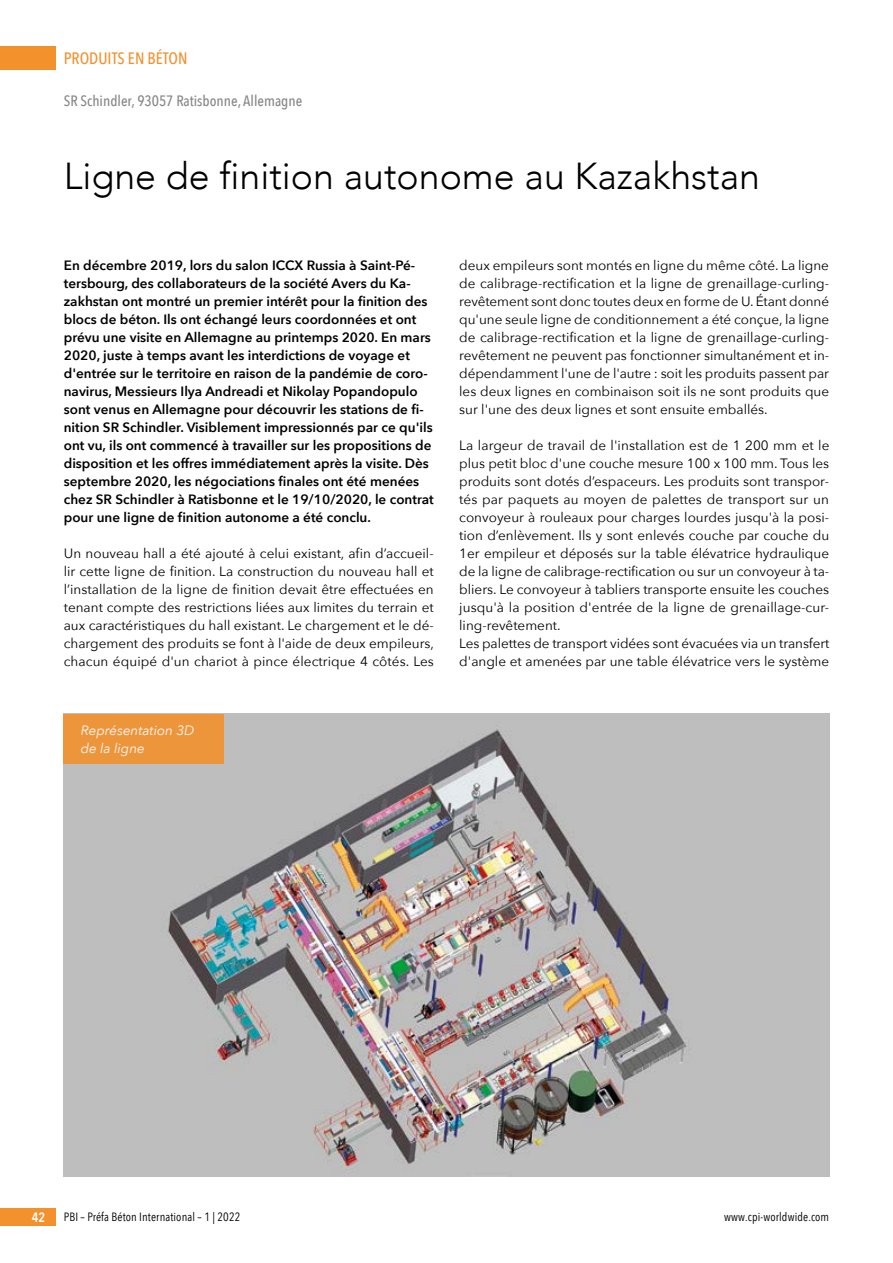
<style>
.page{position:relative;width:893px;height:1263px;background:#fff}
.page>*{position:absolute;margin:0;border:0;box-sizing:border-box;transform-origin:0 0}
.t1{font:300 37.5px "Avenir";color:#000}
.t2{font:500 16.5px "Avenir Next Condensed";color:#f3912d}
.t3{font:500 15px "Avenir Next Condensed";color:#878787}
.t4{font:13.5px/18px "Avenir Next";color:#000;text-align:justify}
.t5{font:600 13.5px/18px "Avenir Next";color:#000}
.t6{font:italic 13.5px/18px "Avenir Next";color:#fff}
.t7{font:600 13.5px "Avenir Next Condensed";color:#fff}
.t8{font:12px "Avenir Next Condensed";letter-spacing:.01em;color:#000}
</style>
<div class="page">
<div style="left:0;top:47px;width:55px;height:23px;background:#f3912d"></div>
<div style="left:0;top:1208px;width:55px;height:18px;background:#f3912d"></div>
<img style="left:64px;top:714px;width:765px;height:462px">
<div style="left:64px;top:714px;width:160px;height:50px;background:#ed953b"></div>
<p class="t2" style="left:64px;top:49px;width:125px">PRODUITS EN BÉTON</p>
<p class="t3" style="left:64px;top:92px;width:240px">SR Schindler, 93057 Ratisbonne, Allemagne</p>
<h1 class="t1" style="left:64px;top:153px;width:698px">Ligne de finition autonome au Kazakhstan</h1>
<p class="t5" style="left:64px;top:256px;width:371px">En décembre 2019, lors du salon ICCX Russia à Saint-Pé&shy;tersbourg, des collaborateurs de la société Avers du Ka&shy;zakhstan ont montré un premier intérêt pour la finition des blocs de béton. Ils ont échangé leurs coordonnées et ont prévu une visite en Allemagne au printemps 2020. En mars 2020, juste à temps avant les interdictions de voyage et d'entrée sur le territoire en raison de la pandémie de coro&shy;navirus, Messieurs Ilya Andreadi et Nikolay Popandopulo sont venus en Allemagne pour découvrir les stations de fi&shy;nition SR Schindler. Visiblement impressionnés par ce qu'ils ont vu, ils ont commencé à travailler sur les propositions de disposition et les offres immédiatement après la visite. Dès septembre 2020, les négociations finales ont été menées chez SR Schindler à Ratisbonne et le 19/10/2020, le contrat pour une ligne de finition autonome a été conclu.</p>
<p class="t4" style="left:64px;top:544px;width:372px">Un nouveau hall a été ajouté à celui existant, afin d’accueil&shy;lir cette ligne de finition. La construction du nouveau hall et l’installation de la ligne de finition devait être effectuées en tenant compte des restrictions liées aux limites du terrain et aux caractéristiques du hall existant. Le chargement et le dé&shy;chargement des produits se font à l'aide de deux empileurs, chacun équipé d'un chariot à pince électrique 4 côtés. Les</p>
<p class="t6" style="left:81px;top:720px;width:115px">Représentation 3D de la ligne</p>
<p class="t4" style="left:459px;top:256px;width:371px">deux empileurs sont montés en ligne du même côté. La ligne de calibrage-rectification et la ligne de grenaillage-curling&shy;revêtement sont donc toutes deux en forme de U. Étant donné qu'une seule ligne de conditionnement a été conçue, la ligne de calibrage-rectification et la ligne de grenaillage-curling&shy;revêtement ne peuvent pas fonctionner simultanément et in&shy;dépendamment l'une de l'autre : soit les produits passent par les deux lignes en combinaison soit ils ne sont produits que sur l'une des deux lignes et sont ensuite emballés.</p>
<p class="t4" style="left:459px;top:436px;width:372px;text-align:left">La largeur de travail de l'installation est de 1 200 mm et le plus petit bloc d'une couche mesure 100 x 100 mm. Tous les produits sont dotés d’espaceurs. Les produits sont transpor&shy;tés par paquets au moyen de palettes de transport sur un convoyeur à rouleaux pour charges lourdes jusqu'à la posi&shy;tion d’enlèvement. Ils y sont enlevés couche par couche du 1er empileur et déposés sur la table élévatrice hydraulique de la ligne de calibrage-rectification ou sur un convoyeur à ta&shy;bliers. Le convoyeur à tabliers transporte ensuite les couches jusqu'à la position d'entrée de la ligne de grenaillage-cur&shy;ling-revêtement.<br>Les palettes de transport vidées sont évacuées via un transfert d'angle et amenées par une table élévatrice vers le système</p>
<p class="t7" style="left:32px;top:1206px;width:15px">42</p>
<p class="t8" style="left:64px;top:1207px;width:178px">PBI – Préfa Béton International – 1 | 2022</p>
<p class="t8" style="left:724px;top:1207px;width:107px">www.cpi-worldwide.com</p>
</div>
